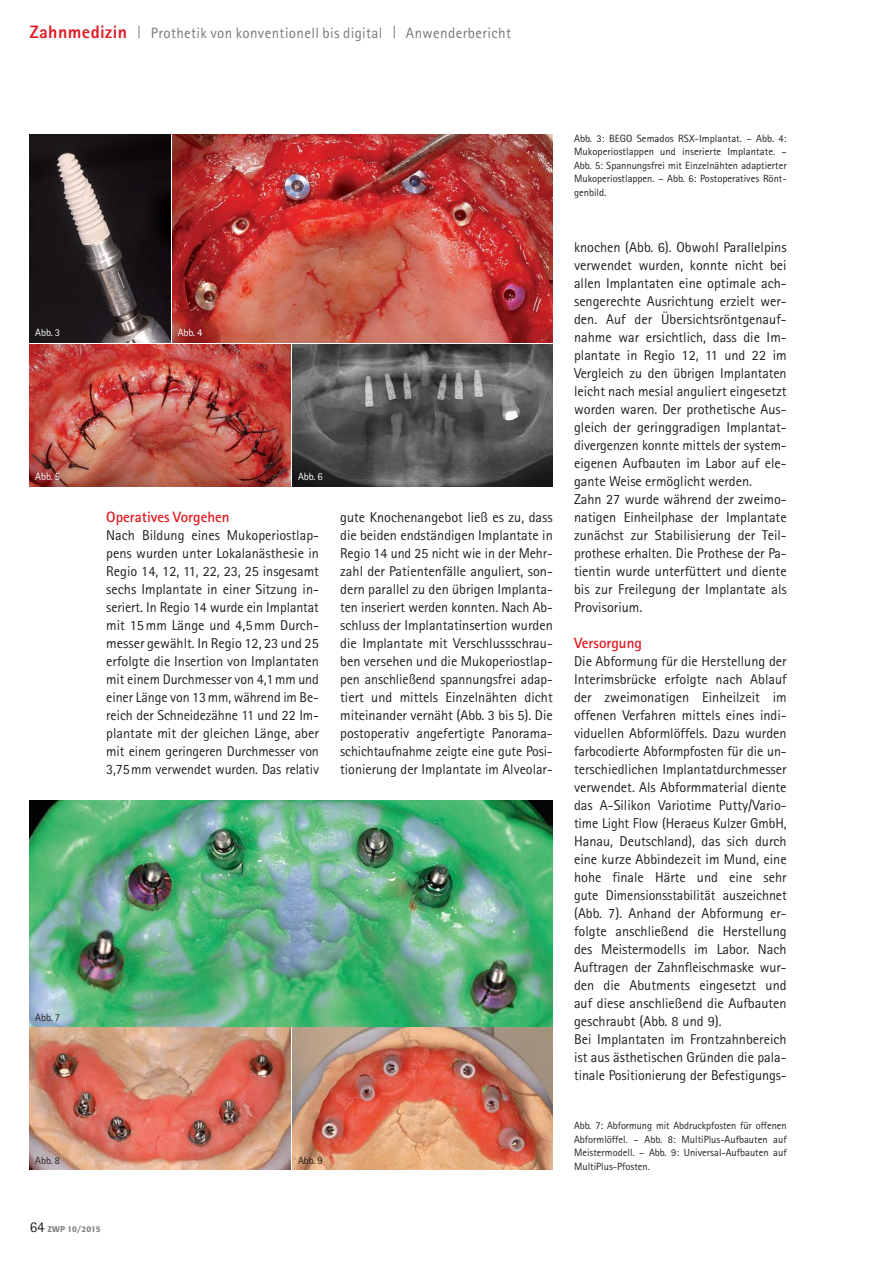
<style>
.page{position:relative;width:893px;height:1263px;background:#fff}
.page>*{position:absolute;margin:0;border:0;box-sizing:border-box;transform-origin:0 0}
.t1{font:800 18px "Rotis Sans Serif";letter-spacing:.025em;color:#e11a22}
.t2{font:15px "Rotis Sans Serif";letter-spacing:.025em;color:#77787b}
.t3{font:700 15px "Rotis Sans Serif";color:#e11a22}
.t4{font:14.25px/18px "Rotis Sans Serif";color:#231f20;text-align:justify}
.t5{font:10.5px/13.5px "Rotis Sans Serif";color:#231f20;text-align:justify}
.t6{font:10.5px "Rotis Sans Serif";color:#fff}
.t7{font:500 8.25px "Formata";letter-spacing:-.005em;color:#808285}
.s1{font-family:"Rotis Sans Serif";font-weight:400;font-size:15px;color:#231f20}
</style>
<div class="page">
<svg style="left:139px;top:26px;width:1px;height:12px"></svg>
<svg style="left:394px;top:26px;width:1px;height:12px"></svg>
<img style="left:172px;top:134px;width:381px;height:208px">
<img style="left:30px;top:134px;width:140px;height:208px">
<img style="left:293px;top:344px;width:260px;height:142px">
<img style="left:30px;top:344px;width:260px;height:142px">
<img style="left:292px;top:1028px;width:260px;height:142px">
<img style="left:30px;top:1028px;width:260px;height:142px">
<img style="left:30px;top:800px;width:523px;height:226px">
<p class="t1" style="left:30px;top:26px;width:99px">Zahnmedizin</p>
<p class="t2" style="left:151px;top:28px;width:233px">Prothetik von konventionell bis digital</p>
<p class="t2" style="left:406px;top:28px;width:107px">Anwenderbericht</p>
<p class="t6" style="left:35px;top:329px;width:26px">Abb. 3</p>
<p class="t6" style="left:178px;top:329px;width:26px">Abb. 4</p>
<p class="t6" style="left:35px;top:473px;width:26px">Abb. 5</p>
<p class="t6" style="left:298px;top:473px;width:26px">Abb. 6</p>
<p class="t3" style="left:106px;top:511px;width:125px">Operatives Vorgehen</p>
<p class="t4" style="left:106px;top:528px;width:214px">Nach Bildung eines Mukoperiostlap&shy;pens wurden unter Lokalanästhesie in Regio 14, 12, 11, 22, 23, 25 insgesamt sechs Implantate in einer Sitzung in&shy;seriert. In Regio 14 wurde ein Implantat mit 15 mm Länge und 4,5 mm Durch&shy;messer gewählt. In Regio 12, 23 und 25 erfolgte die Insertion von Implantaten mit einem Durchmesser von 4,1 mm und einer Länge von 13 mm, während im Be&shy;reich der Schneidezähne 11 und 22 Im&shy;plantate mit der gleichen Länge, aber mit einem geringeren Durchmesser von 3,75 mm verwendet wurden. Das relativ</p>
<p class="t4" style="left:340px;top:510px;width:214px">gute Knochenangebot ließ es zu, dass die beiden endständigen Implantate in Regio 14 und 25 nicht wie in der Mehr&shy;zahl der Patientenfälle anguliert, son&shy;dern parallel zu den übrigen Implanta&shy;ten inseriert werden konnten. Nach Ab&shy;schluss der Implantatinsertion wurden die Implantate mit Verschlussschrau&shy;ben versehen und die Mukoperiostlap&shy;pen anschließend spannungsfrei adap&shy;tiert und mittels Einzelnähten dicht miteinander vernäht (Abb. 3 bis 5). Die postoperativ angefertigte Panorama&shy;schichtaufnahme zeigte eine gute Posi&shy;tionierung der Implantate im Alveolar-</p>
<p class="t5" style="left:35px;top:1011px;width:26px">Abb. 7</p>
<p class="t5" style="left:35px;top:1155px;width:26px">Abb. 8</p>
<p class="t5" style="left:298px;top:1155px;width:26px">Abb. 9</p>
<p class="t7" style="left:30px;top:1225px;width:72px"><span class="s1">64</span> ZWP 10/2015</p>
<p class="t5" style="left:574px;top:133px;width:214px">Abb. 3: BEGO Semados RSX-Implantat. – Abb. 4:<br>Mukoperiostlappen und inserierte Implantate. – Abb. 5: Spannungsfrei mit Einzelnähten adaptierter Mukoperiostlappen. – Abb. 6: Postoperatives Rönt&shy;genbild.</p>
<p class="t4" style="left:574px;top:240px;width:214px;text-align:left">knochen (Abb. 6). Obwohl Parallelpins verwendet wurden, konnte nicht bei allen Implantaten eine optimale ach&shy;sengerechte Ausrichtung erzielt wer&shy;den. Auf der Übersichtsröntgenauf&shy;nahme war ersichtlich, dass die Im&shy;plantate in Regio 12, 11 und 22 im Vergleich zu den übrigen Implantaten leicht nach mesial anguliert eingesetzt worden waren. Der prothetische Aus&shy;gleich der geringgradigen Implantat - divergenzen konnte mittels der system&shy;eigenen Aufbauten im Labor auf ele&shy;gante Weise ermöglicht werden.<br>Zahn 27 wurde während der zweimo&shy;natigen Einheilphase der Implantate zunächst zur Stabilisierung der Teil&shy;prothese erhalten. Die Prothese der Pa&shy;tientin wurde unterfüttert und diente bis zur Freilegung der Implantate als Provisorium.</p>
<p class="t3" style="left:574px;top:637px;width:69px">Versorgung</p>
<p class="t4" style="left:574px;top:654px;width:214px;text-align:left">Die Abformung für die Herstellung der Interimsbrücke erfolgte nach Ablauf der zweimonatigen Einheilzeit im offenen Verfahren mittels eines indi&shy;viduellen Abformlöffels. Dazu wurden farbcodierte Abformpfosten für die un&shy;terschiedlichen Implantatdurchmesser verwendet. Als Abformmaterial diente das A-Silikon Variotime Putty/Vario&shy;time Light Flow (Heraeus Kulzer GmbH, Hanau, Deutschland), das sich durch eine kurze Abbindezeit im Mund, eine hohe finale Härte und eine sehr gute Dimensionsstabilität auszeichnet (Abb. 7). Anhand der Abformung er&shy;folgte anschließend die Herstellung des Meistermodells im Labor. Nach Auftragen der Zahnfleischmaske wur&shy;den die Abutments eingesetzt und auf diese anschließend die Aufbauten geschraubt (Abb. 8 und 9).<br>Bei Implantaten im Frontzahnbereich ist aus ästhetischen Gründen die pala&shy;tinale Positionierung der Befestigungs-</p>
<p class="t5" style="left:574px;top:1120px;width:214px">Abb. 7: Abformung mit Abdruckpfosten für offenen Abformlöffel. – Abb. 8: MultiPlus-Aufbauten auf Meistermodell. – Abb. 9: Universal-Aufbauten auf MultiPlus-Pfosten.</p>
</div>
